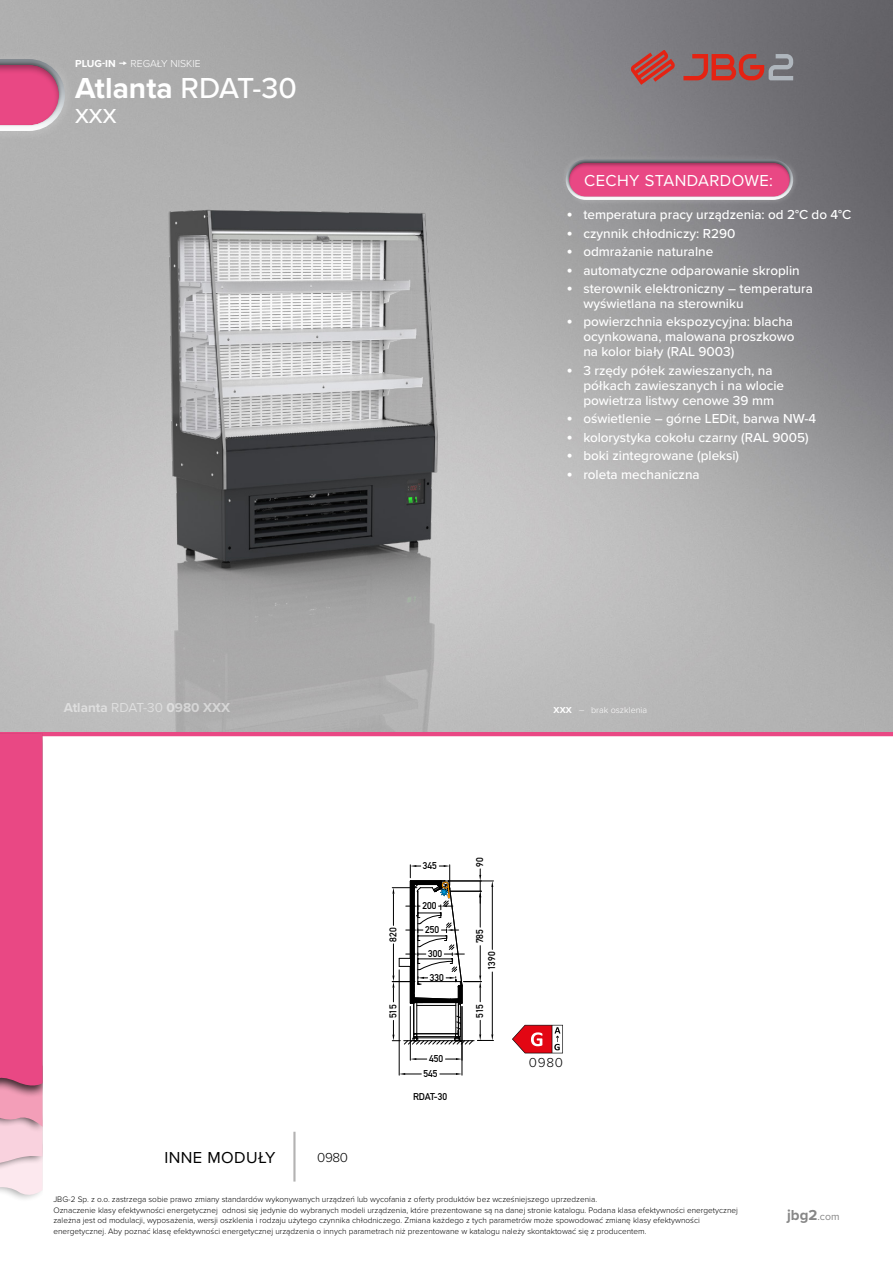
<style>
.page{position:relative;width:893px;height:1263px;background:#fff}
.page>*{position:absolute;margin:0;border:0;box-sizing:border-box;transform-origin:0 0}
.t1{font:700 30px "Proxima Nova";color:#fff}
.t2{font:500 21px "Proxima Nova";color:#fff}
.t3{font:16.5px "Proxima Nova";letter-spacing:.025em;color:#fff}
.t4{font:16.5px "Proxima Nova";letter-spacing:.025em;color:#000}
.t5{font:700 15px "Proxima Nova";color:#878787}
.t6{font:500 13.5px/15px "Proxima Nova";color:#fff}
.t7{font:700 13.5px "Proxima Nova";color:#fff}
.t8{font:300 13.5px "Proxima Nova";letter-spacing:.01em;color:#000}
.t9{font:300 10.5px "Proxima Nova";color:#fff}
.t10{font:700 10.5px "Proxima Nova";color:#fff}
.t11{font:9.75px/14.9px "DIN Mittelschrift Std";color:#000;text-align:center}
.t12{font:300 9px "Proxima Nova";color:#fff}
.t13{font:300 8.25px/10.5px "Proxima Nova";color:#000}
.s1{font-weight:500}
.s2{font-size:18px}
.s3{font-weight:400}
.s4{font-weight:700}
.s5{font-weight:400;font-size:10.5px}
</style>
<div class="page">
<img style="left:0;top:0;width:893px;height:732px">
<hr style="left:293px;top:1132px;width:3px;height:49px;background:#b3b2b2">
<div style="left:559px;top:153px;width:228px;height:44px;background:#fff;opacity:.25"></div>
<div style="left:569px;top:159px;width:231px;height:47px;background:#fff;opacity:.2"></div>
<div style="left:566px;top:159px;width:227px;height:41px;background:#fafafb;border-radius:20px"></div>
<div style="left:568px;top:160px;width:223px;height:37px;background:#000;opacity:.36"></div>
<div style="left:569px;top:162px;width:223px;height:36px;background:#000;opacity:.35"></div>
<div style="left:0;top:49px;width:55px;height:77px;background:#b0b0b0"></div>
<div style="left:0;top:59px;width:76px;height:81px;background:#b1b1b1"></div>
<svg style="left:0;top:59px;width:65px;height:72px"></svg>
<div style="left:0;top:64px;width:60px;height:63px;background:#000;opacity:.35"></div>
<hr style="left:0;top:732px;width:893px;height:4px;background:#e94884">
<hr style="left:410px;top:1006px;width:1px;height:54px;background:#000">
<svg style="left:445px;top:1058px;width:17px;height:2px"></svg>
<svg style="left:410px;top:1058px;width:17px;height:2px"></svg>
<hr style="left:399px;top:970px;width:1px;height:105px;background:#000">
<hr style="left:462px;top:1006px;width:1px;height:69px;background:#000">
<svg style="left:399px;top:1073px;width:22px;height:2px"></svg>
<svg style="left:440px;top:1073px;width:22px;height:2px"></svg>
<svg style="left:392px;top:864px;width:101px;height:180px"></svg>
<img style="left:0;top:151px;width:572px;height:581px">
<svg style="left:631px;top:50px;width:44px;height:34px"></svg>
<svg style="left:683px;top:54px;width:110px;height:26px;background:#9e605e"></svg>
<svg style="left:0;top:733px;width:43px;height:466px;background:#e96796"></svg>
<svg style="left:512px;top:1025px;width:51px;height:28px"></svg>
<svg style="left:119px;top:62px;width:8px;height:4px"></svg>
<p class="t10" style="left:75px;top:56px;width:42px">PLUG-IN</p>
<p class="t9" style="left:131px;top:56px;width:72px">REGAŁY NISKIE</p>
<h1 class="t1" style="left:75px;top:66px;width:223px">Atlanta <span class="s1">RDAT-30</span></h1>
<h2 class="t2" style="left:75px;top:101px;width:43px">XXX</h2>
<h3 class="t3" style="left:584px;top:168px;width:190px">CECHY STANDARDOWE:</h3>
<h3 class="t6" style="left:566px;top:207px;width:286px"><span class="s2">•</span> temperatura pracy urządzenia: od 2°C do 4°C</h3>
<h3 class="t6" style="left:566px;top:225px;width:171px"><span class="s2">•</span> czynnik chłodniczy: R290</h3>
<h3 class="t6" style="left:566px;top:244px;width:149px"><span class="s2">•</span> odmrażanie naturalne</h3>
<h3 class="t6" style="left:566px;top:262px;width:235px"><span class="s2">•</span> automatyczne odparowanie skroplin</h3>
<h3 class="t6" style="left:583px;top:281px;width:231px;text-indent:-17px"><span class="s2">•</span> sterownik elektroniczny – temperatura wyświetlana na sterowniku</h3>
<h3 class="t6" style="left:583px;top:314px;width:213px;text-align:justify;text-indent:-17px"><span class="s2">•</span> powierzchnia ekspozycyjna: blacha ocynkowana, malowana proszkowo na kolor biały (RAL 9003)</h3>
<h3 class="t6" style="left:583px;top:362px;width:202px;text-indent:-17px"><span class="s2">•</span> 3 rzędy półek zawieszanych, na półkach zawieszanych i na wlocie powietrza listwy cenowe 39 mm</h3>
<h3 class="t6" style="left:566px;top:411px;width:251px"><span class="s2">•</span> oświetlenie – górne LEDit, barwa NW-4</h3>
<h3 class="t6" style="left:566px;top:429px;width:244px"><span class="s2">•</span> kolorystyka cokołu czarny (RAL 9005)</h3>
<h3 class="t6" style="left:566px;top:448px;width:174px"><span class="s2">•</span> boki zintegrowane (pleksi)</h3>
<h3 class="t6" style="left:566px;top:466px;width:135px"><span class="s2">•</span> roleta mechaniczna</h3>
<h3 class="t7" style="left:64px;top:698px;width:168px">Atlanta <span class="s3">RDAT-30</span> 0980 XXX</h3>
<p class="t12" style="left:554px;top:703px;width:95px"><span class="s4">XXX</span> – brak oszklenia</p>
<h3 class="t4" style="left:164px;top:1145px;width:113px">INNE MODUŁY</h3>
<h3 class="t8" style="left:317px;top:1147px;width:32px">0980</h3>
<p class="t11" style="left:386px;top:942px;width:15px;rotate:-90deg">820</p>
<p class="t11" style="left:386px;top:1018px;width:15px;rotate:-90deg">515</p>
<p class="t11" style="left:423px;top:858px;width:15px">345</p>
<p class="t11" style="left:422px;top:898px;width:15px">200</p>
<p class="t11" style="left:425px;top:922px;width:15px">250</p>
<p class="t11" style="left:428px;top:946px;width:15px">300</p>
<p class="t11" style="left:430px;top:970px;width:15px">330</p>
<p class="t11" style="left:424px;top:1051px;width:21px">450<br>545</p>
<p class="t11" style="left:413px;top:1089px;width:35px">RDAT-30</p>
<p class="t11" style="left:472px;top:866px;width:11px;rotate:-90deg">90</p>
<p class="t11" style="left:472px;top:943px;width:15px;rotate:-90deg">785</p>
<p class="t11" style="left:484px;top:970px;width:20px;rotate:-90deg">1390</p>
<p class="t11" style="left:472px;top:1018px;width:15px;rotate:-90deg">515</p>
<h3 class="t8" style="left:529px;top:1053px;width:36px">0980</h3>
<p class="t13" style="left:53px;top:1193px;width:686px">JBG-2 Sp. z o.o. zastrzega sobie prawo zmiany standardów wykonywanych urządzeń lub wycofania z oferty produktów bez wcześniejszego uprzedzenia.<br>Oznaczenie klasy efektywności energetycznej odnosi się jedynie do wybranych modeli urządzenia, które prezentowane są na danej stronie katalogu. Podana klasa efektywności energetycznej zależna jest od modulacji, wyposażenia, wersji oszklenia i rodzaju użytego czynnika chłodniczego. Zmiana każdego z tych parametrów może spowodować zmianę klasy efektywności energetycznej. Aby poznać klasę efektywności energetycznej urządzenia o innych parametrach niż prezentowane w katalogu należy skontaktować się z producentem.</p>
<h3 class="t5" style="left:787px;top:1203px;width:54px">jbg2<span class="s5">.com</span></h3>
</div>
